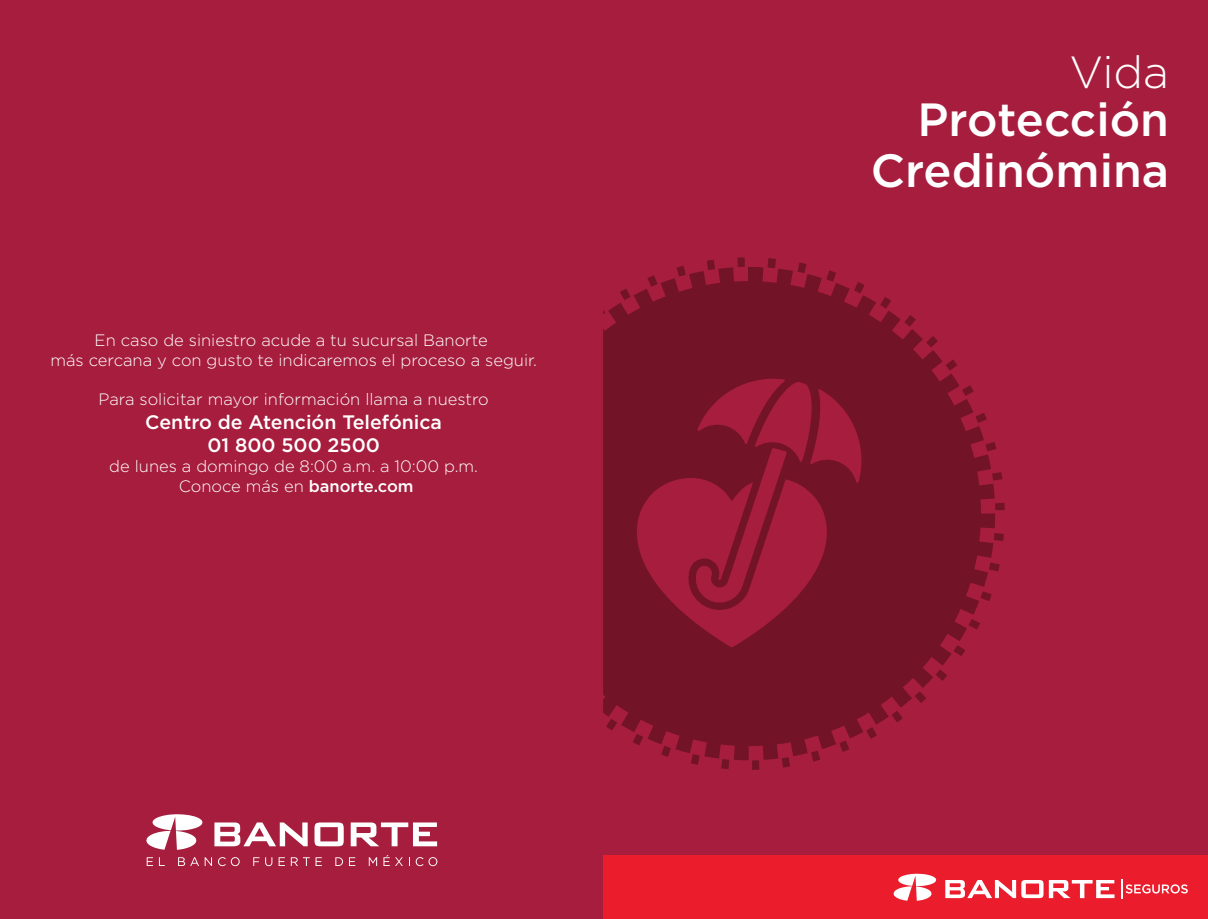
<style>
.page{position:relative;width:1208px;height:919px;background:#fff}
.page>*{position:absolute;margin:0;border:0;box-sizing:border-box;transform-origin:0 0}
.t1{font:500 46.5px/51px "Gotham";color:#fff;text-align:right}
.t2{font:300 45px "Gotham";color:#fff}
.t3{font:500 19.5px/23.4px "Gotham";color:#fff;text-align:center}
.t4{font:300 16.5px/19.8px "Gotham";color:#fff;text-align:center}
.s1{font-weight:500}
</style>
<div class="page">
<div style="left:0;top:0;width:1208px;height:918px;background:#a71d3e"></div>
<div style="left:604px;top:855px;width:604px;height:63px;background:#eb1c2c"></div>
<svg style="left:893px;top:873px;width:43px;height:27px"></svg>
<svg style="left:1121px;top:879px;width:66px;height:19px"></svg>
<svg style="left:945px;top:880px;width:169px;height:18px"></svg>
<svg style="left:146px;top:814px;width:57px;height:35px"></svg>
<svg style="left:214px;top:822px;width:94px;height:24px"></svg>
<svg style="left:314px;top:822px;width:30px;height:24px"></svg>
<svg style="left:351px;top:822px;width:86px;height:24px"></svg>
<svg style="left:147px;top:857px;width:6px;height:8px"></svg>
<svg style="left:178px;top:857px;width:21px;height:8px"></svg>
<svg style="left:205px;top:857px;width:7px;height:8px"></svg>
<svg style="left:218px;top:857px;width:22px;height:9px"></svg>
<svg style="left:253px;top:857px;width:6px;height:8px"></svg>
<svg style="left:265px;top:857px;width:7px;height:9px"></svg>
<svg style="left:279px;top:857px;width:6px;height:8px"></svg>
<svg style="left:291px;top:857px;width:31px;height:8px"></svg>
<svg style="left:335px;top:857px;width:8px;height:8px"></svg>
<svg style="left:349px;top:857px;width:6px;height:8px"></svg>
<svg style="left:369px;top:857px;width:8px;height:8px"></svg>
<svg style="left:383px;top:855px;width:20px;height:10px"></svg>
<svg style="left:416px;top:857px;width:21px;height:9px"></svg>
<svg style="left:691px;top:760px;width:8px;height:4px"></svg>
<svg style="left:721px;top:760px;width:8px;height:9px"></svg>
<svg style="left:752px;top:760px;width:7px;height:9px"></svg>
<svg style="left:737px;top:257px;width:8px;height:10px"></svg>
<svg style="left:706px;top:260px;width:9px;height:7px"></svg>
<svg style="left:995px;top:472px;width:7px;height:8px"></svg>
<svg style="left:798px;top:262px;width:8px;height:5px"></svg>
<svg style="left:767px;top:258px;width:9px;height:9px"></svg>
<svg style="left:995px;top:563px;width:4px;height:8px"></svg>
<svg style="left:782px;top:760px;width:8px;height:7px"></svg>
<svg style="left:995px;top:503px;width:9px;height:7px"></svg>
<svg style="left:995px;top:533px;width:9px;height:8px"></svg>
<svg style="left:603px;top:267px;width:392px;height:493px;fill:#721328"></svg>
<p class="t4" style="left:50px;top:329px;width:488px">En caso de siniestro acude a tu sucursal Banorte<br>más cercana y con gusto te indicaremos el proceso a seguir.</p>
<p class="t4" style="left:99px;top:389px;width:392px">Para solicitar mayor información llama a nuestro</p>
<p class="t3" style="left:145px;top:409px;width:298px">Centro de Atención Telefónica<br>01 800 500 2500</p>
<p class="t4" style="left:109px;top:455px;width:370px">de lunes a domingo de 8:00 a.m. a 10:00 p.m.<br>Conoce más en <span class="s1">banorte.com</span></p>
<h2 class="t2" style="left:1069px;top:44px;width:101px">Vida</h2>
<h1 class="t1" style="left:871px;top:93px;width:300px">Protección<br>Credinómina</h1>
</div>
